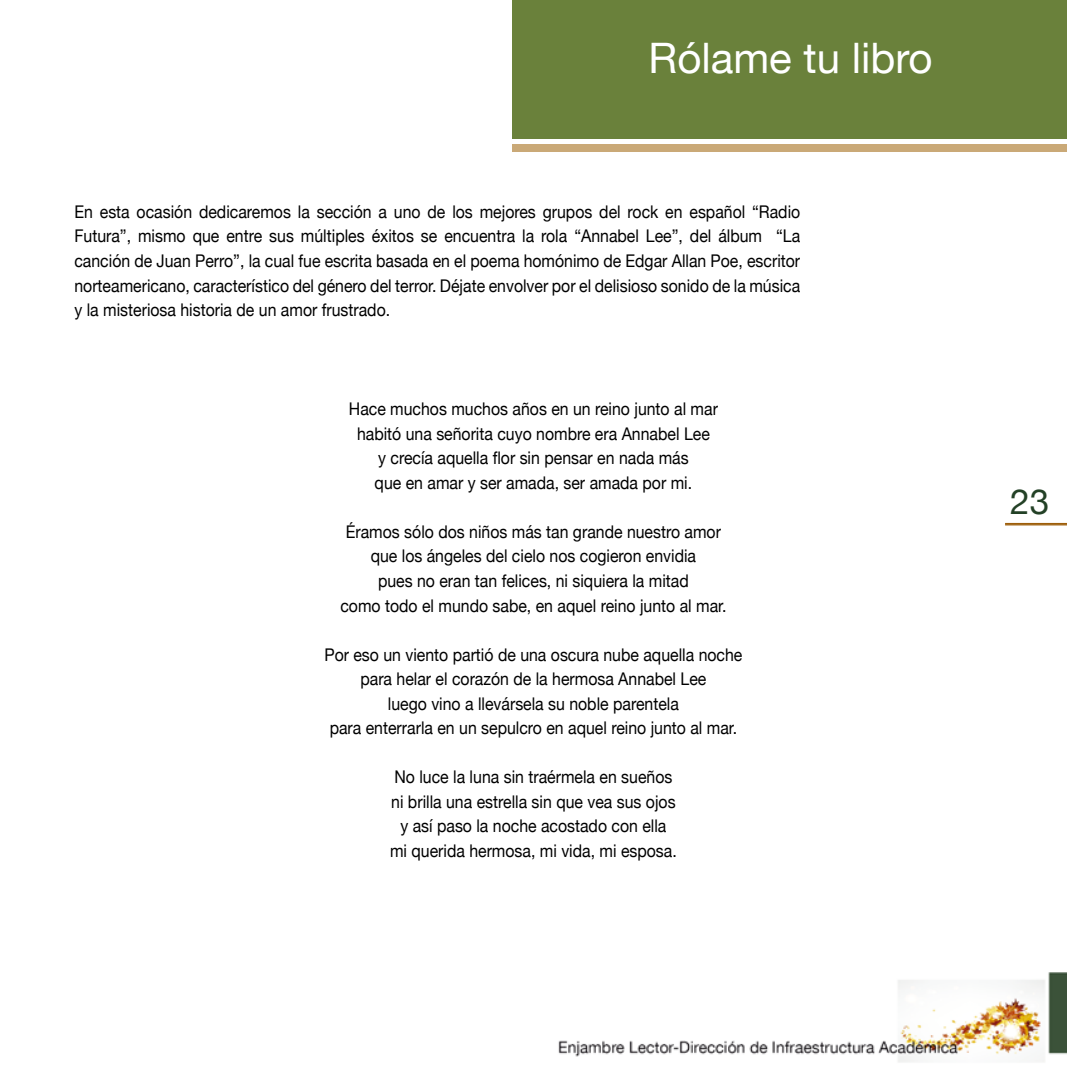
<style>
.page{position:relative;width:1067px;height:1067px;background:#fff}
.page>*{position:absolute;margin:0;border:0;box-sizing:border-box;transform-origin:0 0}
.t1{font:42px "Helvetica Neue";color:#fff}
.t2{font:35px "Helvetica Neue";color:#234126}
.t3{font:17.5px/24.5px "Helvetica Neue";color:#000;text-align:center;scale:.91 1}
</style>
<div class="page">
<img style="left:512px;top:138px;width:555px;height:924px">
<hr style="left:1005px;top:523px;width:62px;height:1px;background:#995800">
<hr style="left:1005px;top:524px;width:62px;height:1px;background:#995800">
<div style="left:512px;top:0;width:555px;height:138px;background:#6a813b"></div>
<div style="left:512px;top:144px;width:555px;height:8px;background:#caa977"></div>
<h1 class="t1" style="left:648px;top:33px;width:285px">Rólame tu libro</h1>
<p class="t3" style="left:74px;top:199px;width:799px;text-align:justify">En esta ocasión dedicaremos la sección a uno de los mejores grupos del rock en español “Radio Futura”, mismo que entre sus múltiples éxitos se encuentra la rola “Annabel Lee”, del álbum “La canción de Juan Perro”, la cual fue escrita basada en el poema homónimo de Edgar Allan Poe, escritor norteamericano, característico del género del terror. Déjate envolver por el delisioso sonido de la música y la misteriosa historia de un amor frustrado.</p>
<p class="t3" style="left:349px;top:397px;width:407px">Hace muchos muchos años en un reino junto al mar habitó una señorita cuyo nombre era Annabel Lee<br>y crecía aquella flor sin pensar en nada más<br>que en amar y ser amada, ser amada por mi.</p>
<p class="t3" style="left:340px;top:519px;width:426px">Éramos sólo dos niños más tan grande nuestro amor que los ángeles del cielo nos cogieron envidia<br>pues no eran tan felices, ni siquiera la mitad<br>como todo el mundo sabe, en aquel reino junto al mar.</p>
<p class="t3" style="left:324px;top:642px;width:461px">Por eso un viento partió de una oscura nube aquella noche para helar el corazón de la hermosa Annabel Lee<br>luego vino a llevársela su noble parentela<br>para enterrarla en un sepulcro en aquel reino junto al mar.</p>
<p class="t3" style="left:390px;top:764px;width:317px">No luce la luna sin traérmela en sueños ni brilla una estrella sin que vea sus ojos y así paso la noche acostado con ella mi querida hermosa, mi vida, mi esposa.</p>
<h2 class="t2" style="left:1010px;top:481px;width:40px">23</h2>
</div>
